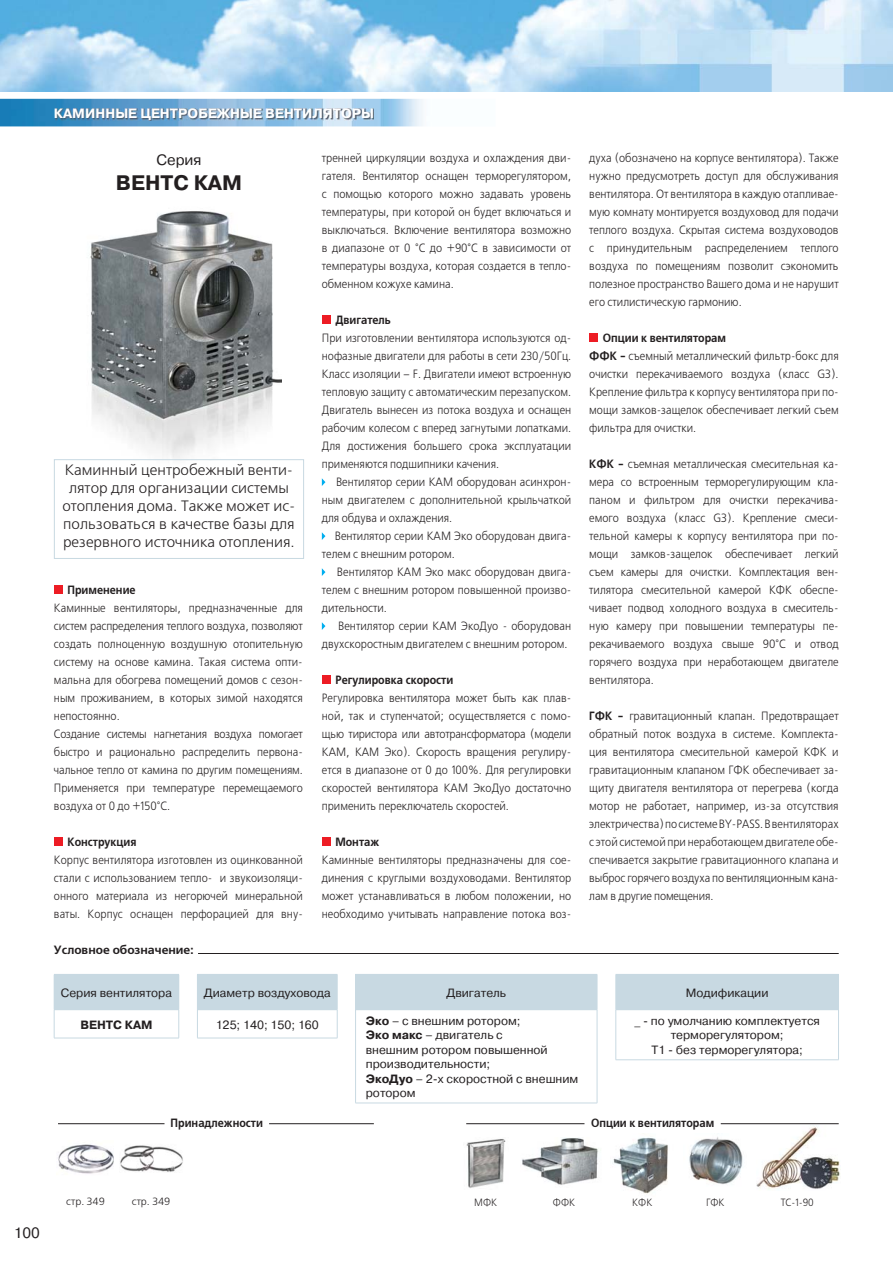
<style>
.page{position:relative;width:893px;height:1263px;background:#fff}
.page>*{position:absolute;margin:0;border:0;box-sizing:border-box;transform-origin:0 0}
.t1{font:700 21px "Pragmatica C";color:#231f20}
.t2{font:15px/18px "Free Set C";color:#231f20;text-align:center}
.t3{font:15px "Pragmatica C";color:#231f20}
.t4{font:700 13.5px "Pragmatica C";color:#fff}
.t5{font:12px/18px "Free Set C";color:#231f20;text-align:justify;scale:.9 1}
.t6{font:12px/14.4px "Pragmatica C";color:#231f20}
.t7{font:700 12px "Free Set C";color:#231f20;scale:.9 1}
.t8{font:700 12px "Free Set C";color:#231f20}
.t9{font:700 12px "Pragmatica C";color:#231f20}
.t10{font:10.5px "Free Set C";color:#231f20;scale:.9 1}
.t11{font:10.5px "Free Set C";color:#231f20}
.s1{font-weight:700}
</style>
<div class="page">
<img style="left:0;top:0;width:893px;height:92px">
<img style="left:0;top:99px;width:423px;height:27px">
<div style="left:322px;top:316px;width:8px;height:8px;background:#ed1c24"></div>
<svg style="left:322px;top:478px;width:3px;height:8px"></svg>
<svg style="left:322px;top:532px;width:3px;height:8px"></svg>
<svg style="left:322px;top:568px;width:3px;height:8px"></svg>
<svg style="left:322px;top:622px;width:3px;height:8px"></svg>
<div style="left:322px;top:675px;width:8px;height:9px;background:#ed1c24"></div>
<div style="left:322px;top:837px;width:8px;height:9px;background:#ed1c24"></div>
<div style="left:589px;top:334px;width:9px;height:8px;background:#ed1c24"></div>
<div style="left:54px;top:585px;width:8px;height:9px;background:#ed1c24"></div>
<div style="left:54px;top:837px;width:8px;height:9px;background:#ed1c24"></div>
<img style="left:90px;top:211px;width:191px;height:248px">
<img style="left:55px;top:109px;width:319px;height:12px">
<hr style="left:58px;top:1123px;width:106px;height:1px;background:#231f20">
<hr style="left:269px;top:1123px;width:105px;height:1px;background:#231f20">
<hr style="left:466px;top:1123px;width:118px;height:1px;background:#231f20">
<hr style="left:721px;top:1123px;width:118px;height:1px;background:#231f20">
<img style="left:58px;top:1144px;width:56px;height:30px">
<img style="left:120px;top:1145px;width:63px;height:27px">
<div style="left:54px;top:459px;width:250px;height:100px;border:1px solid #c8d9e2"></div>
<img style="left:522px;top:1138px;width:76px;height:47px">
<img style="left:466px;top:1139px;width:40px;height:49px">
<img style="left:612px;top:1137px;width:56px;height:57px">
<img style="left:689px;top:1137px;width:54px;height:47px">
<div style="left:54px;top:974px;width:125px;height:36px;background:#c8d9e2"></div>
<hr style="left:54px;top:1038px;width:125px;height:1px;background:#c8d9e2">
<svg style="left:54px;top:1010px;width:1px;height:28px"></svg>
<svg style="left:178px;top:1010px;width:1px;height:28px"></svg>
<div style="left:197px;top:974px;width:140px;height:36px;background:#c8d9e2"></div>
<hr style="left:197px;top:1038px;width:140px;height:1px;background:#c8d9e2">
<svg style="left:197px;top:1010px;width:1px;height:28px"></svg>
<svg style="left:337px;top:1010px;width:1px;height:28px"></svg>
<hr style="left:337px;top:975px;width:1px;height:35px;background:#c8d9e2">
<div style="left:355px;top:974px;width:242px;height:36px;background:#c8d9e2"></div>
<hr style="left:355px;top:1103px;width:242px;height:1px;background:#c8d9e2">
<hr style="left:355px;top:1010px;width:1px;height:93px;background:#c8d9e2">
<hr style="left:597px;top:1010px;width:1px;height:93px;background:#c8d9e2">
<hr style="left:597px;top:975px;width:1px;height:35px;background:#c8d9e2">
<div style="left:616px;top:974px;width:222px;height:36px;background:#c8d9e2"></div>
<hr style="left:616px;top:1060px;width:223px;height:1px;background:#c8d9e2">
<hr style="left:615px;top:1010px;width:1px;height:50px;background:#c8d9e2">
<hr style="left:838px;top:1010px;width:1px;height:50px;background:#c8d9e2">
<hr style="left:616px;top:974px;width:223px;height:1px;background:#c8d9e2">
<hr style="left:615px;top:975px;width:1px;height:35px;background:#c8d9e2">
<hr style="left:838px;top:975px;width:1px;height:35px;background:#c8d9e2">
<hr style="left:198px;top:953px;width:641px;height:1px;background:#231f20">
<img style="left:756px;top:1126px;width:84px;height:63px">
<p class="t4" style="left:54px;top:108px;width:322px">КАМИННЫЕ ЦЕНТРОБЕЖНЫЕ ВЕНТИЛЯТОРЫ</p>
<p class="t3" style="left:156px;top:151px;width:47px">Серия</p>
<h1 class="t1" style="left:116px;top:176px;width:128px">ВЕНТС КАМ</h1>
<p class="t2" style="left:62px;top:463px;width:235px">Каминный центробежный венти&shy;лятор для организации системы отопления дома. Также может ис&shy;пользоваться в качестве базы для резервного источника отопления.</p>
<p class="t7" style="left:68px;top:586px;width:77px">Применение</p>
<p class="t5" style="left:54px;top:600px;width:278px;text-align:left">Каминные вентиляторы, предназначенные для систем распределения теплого воздуха, позволяют создать полноценную воздушную отопительную систему на основе камина. Такая система опти&shy;мальна для обогрева помещений домов с сезон&shy;ным проживанием, в которых зимой находятся непостоянно.<br>Создание системы нагнетания воздуха помогает быстро и рационально распределить первона&shy;чальное тепло от камина по другим помещениям.<br>Применяется при температуре перемещаемого воздуха от 0 до +150°С.</p>
<p class="t7" style="left:68px;top:837px;width:78px">Конструкция</p>
<p class="t5" style="left:54px;top:852px;width:278px">Корпус вентилятора изготовлен из оцинкованной стали с использованием тепло- и звукоизоляци&shy;онного материала из негорючей минеральной ваты. Корпус оснащен перфорацией для вну-</p>
<p class="t8" style="left:54px;top:945px;width:141px">Условное обозначение:</p>
<p class="t5" style="left:322px;top:151px;width:279px">тренней циркуляции воздуха и охлаждения дви&shy;гателя. Вентилятор оснащен терморегулятором, с помощью которого можно задавать уровень температуры, при которой он будет включаться и выключаться. Включение вентилятора возможно в диапазоне от 0 °С до +90°С в зависимости от температуры воздуха, которая создается в тепло&shy;обменном кожухе камина.</p>
<p class="t7" style="left:335px;top:316px;width:63px">Двигатель</p>
<p class="t5" style="left:322px;top:331px;width:279px">При изготовлении вентилятора используются од&shy;нофазные двигатели для работы в сети 230/50Гц.<br>Класс изоляции – F. Двигатели имеют встроенную тепловую защиту с автоматическим перезапуском.<br>Двигатель вынесен из потока воздуха и оснащен рабочим колесом с вперед загнутыми лопатками.<br>Для достижения большего срока эксплуатации применяются подшипники качения.</p>
<p class="t5" style="left:322px;top:475px;width:279px;text-indent:14px">Вентилятор серии КАМ оборудован асинхрон&shy;ным двигателем с дополнительной крыльчаткой для обдува и охлаждения.</p>
<p class="t5" style="left:322px;top:528px;width:279px;text-indent:13px">Вентилятор серии КАМ Эко оборудован двига&shy;телем с внешним ротором.</p>
<p class="t5" style="left:322px;top:564px;width:279px;text-indent:15px">Вентилятор КАМ Эко макс оборудован двига&shy;телем с внешним ротором повышенной произво&shy;дительности.</p>
<p class="t5" style="left:322px;top:618px;width:279px;text-indent:16px">Вентилятор серии КАМ ЭкоДуо - оборудован двухскоростным двигателем с внешним ротором.</p>
<p class="t7" style="left:335px;top:676px;width:133px">Регулировка скорости</p>
<p class="t5" style="left:322px;top:690px;width:279px">Регулировка вентилятора может быть как плав&shy;ной, так и ступенчатой; осуществляется с помо&shy;щью тиристора или автотрансформатора (модели КАМ, КАМ Эко). Скорость вращения регулиру&shy;ется в диапазоне от 0 до 100%. Для регулировки скоростей вентилятора КАМ ЭкоДуо достаточно применить переключатель скоростей.</p>
<p class="t7" style="left:335px;top:837px;width:50px">Монтаж</p>
<p class="t5" style="left:322px;top:852px;width:279px">Каминные вентиляторы предназначены для сое&shy;динения с круглыми воздуховодами. Вентилятор может устанавливаться в любом положении, но необходимо учитывать направление потока воз-</p>
<p class="t5" style="left:589px;top:151px;width:279px">духа (обозначено на корпусе вентилятора). Также нужно предусмотреть доступ для обслуживания вентилятора. От вентилятора в каждую отапливае&shy;мую комнату монтируется воздуховод для подачи теплого воздуха. Скрытая система воздуховодов с принудительным распределением теплого воздуха по помещениям позволит сэкономить полезное пространство Вашего дома и не нарушит его стилистическую гармонию.</p>
<p class="t5" style="left:589px;top:331px;width:279px;text-align:left;text-indent:14px"><span class="s1">Опции к вентиляторам<br>ФФК -</span> съемный металлический фильтр-бокс для очистки перекачиваемого воздуха (класс G3).<br>Крепление фильтра к корпусу вентилятора при по&shy;мощи замков-защелок обеспечивает легкий съем фильтра для очистки.</p>
<p class="t5" style="left:589px;top:457px;width:279px"><span class="s1">КФК -</span> съемная металлическая смесительная ка&shy;мера со встроенным терморегулирующим кла&shy;паном и фильтром для очистки перекачива&shy;емого воздуха (класс G3). Крепление смеси&shy;тельной камеры к корпусу вентилятора при по&shy;мощи замков-защелок обеспечивает легкий съем камеры для очистки. Комплектация вен&shy;тилятора смесительной камерой КФК обеспе&shy;чивает подвод холодного воздуха в смеситель&shy;ную камеру при повышении температуры пе&shy;рекачиваемого воздуха свыше 90°С и отвод горячего воздуха при неработающем двигателе вентилятора.</p>
<p class="t5" style="left:589px;top:708px;width:279px"><span class="s1">ГФК -</span> гравитационный клапан. Предотвращает обратный поток воздуха в системе. Комплекта&shy;ция вентилятора смесительной камерой КФК и гравитационным клапаном ГФК обеспечивает за&shy;щиту двигателя вентилятора от перегрева (когда мотор не работает, например, из-за отсутствия электричества) по системе BY-PASS. В вентиляторах с этой системой при неработающем двигателе обе&shy;спечивается закрытие гравитационного клапана и выброс горячего воздуха по вентиляционным кана&shy;лам в другие помещения.</p>
<p class="t6" style="left:61px;top:985px;width:113px">Серия вентилятора</p>
<p class="t9" style="left:80px;top:1020px;width:74px">ВЕНТС КАМ</p>
<p class="t6" style="left:204px;top:985px;width:128px">Диаметр воздуховода</p>
<p class="t6" style="left:216px;top:1017px;width:105px">125; 140; 150; 160</p>
<p class="t6" style="left:446px;top:985px;width:61px">Двигатель</p>
<p class="t6" style="left:366px;top:1014px;width:214px"><span class="s1">Эко</span> – с внешним ротором;<br><span class="s1">Эко макс</span> – двигатель с<br>внешним ротором повышенной производительности;<br><span class="s1">ЭкоДуо</span> – 2-х скоростной с внешним ротором</p>
<p class="t6" style="left:686px;top:985px;width:84px">Модификации</p>
<p class="t6" style="left:634px;top:1014px;width:187px;text-align:center">_ - по умолчанию комплектуется терморегулятором;<br>Т1 - без терморегулятора;</p>
<p class="t7" style="left:171px;top:1118px;width:104px">Принадлежности</p>
<p class="t7" style="left:591px;top:1118px;width:138px">Опции к вентиляторам</p>
<p class="t3" style="left:14px;top:1224px;width:28px">100</p>
<p class="t11" style="left:66px;top:1198px;width:40px">стр. 349</p>
<p class="t11" style="left:132px;top:1198px;width:40px">стр. 349</p>
<p class="t10" style="left:474px;top:1198px;width:27px">МФК</p>
<p class="t10" style="left:781px;top:1198px;width:38px">ТС-1-90</p>
<p class="t10" style="left:553px;top:1198px;width:26px">ФФК</p>
<p class="t10" style="left:632px;top:1198px;width:24px">КФК</p>
<p class="t10" style="left:706px;top:1198px;width:22px">ГФК</p>
</div>
